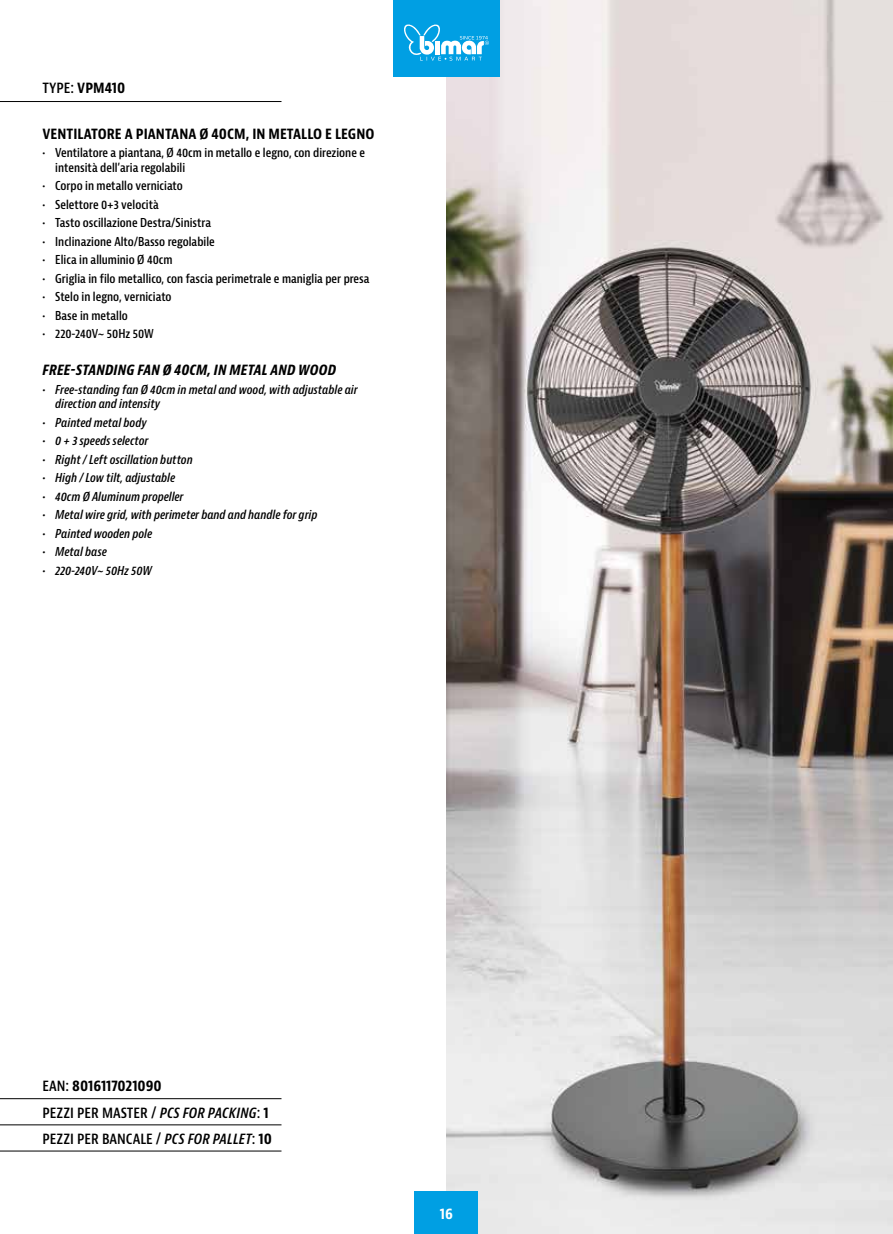
<style>
.page{position:relative;width:893px;height:1234px;background:#fff}
.page>*{position:absolute;margin:0;border:0;box-sizing:border-box;transform-origin:0 0}
.t1{font:600 condensed 15px/26.7px "Bernina Sans";color:#000}
.t2{font:700 condensed 15px "Bernina Sans";color:#000}
.t3{font:italic 700 condensed 15px "Bernina Sans";letter-spacing:.01em;color:#000}
.t4{font:700 condensed 15px "Bernina Sans";color:#fff}
.t5{font:600 condensed 12px/14.2px "Bernina Sans";color:#000}
.t6{font:italic 600 condensed 12px/14.2px "Bernina Sans";color:#000}
.s1{font-weight:600}
.s2{font-weight:700}
.s3{font-style:italic}
</style>
<div class="page">
<hr style="left:0;top:101px;width:281px;height:1px;background:#000">
<hr style="left:0;top:1124px;width:281px;height:1px;background:#000">
<hr style="left:0;top:1098px;width:281px;height:1px;background:#000">
<hr style="left:0;top:1150px;width:281px;height:1px;background:#000">
<img style="left:446px;top:0;width:447px;height:1233px">
<div style="left:393px;top:0;width:107px;height:76px;background:#009fe3"></div>
<div style="left:415px;top:1191px;width:63px;height:42px;background:#009fe3"></div>
<svg style="left:404px;top:24px;width:85px;height:37px"></svg>
<p class="t2" style="left:43px;top:78px;width:84px"><span class="s1">TYPE:</span> VPM410</p>
<p class="t2" style="left:43px;top:124px;width:333px">VENTILATORE A PIANTANA Ø 40CM, IN METALLO E LEGNO</p>
<p class="t5" style="left:55px;top:146px;width:311px;text-indent:-13px">• Ventilatore a piantana, Ø 40cm in metallo e legno, con direzione e intensità dell’aria regolabili</p>
<p class="t5" style="left:43px;top:179px;width:142px">• Corpo in metallo verniciato</p>
<p class="t5" style="left:43px;top:197px;width:118px">• Selettore 0+3 velocità</p>
<p class="t5" style="left:43px;top:216px;width:170px">• Tasto oscillazione Destra/Sinistra</p>
<p class="t5" style="left:43px;top:234px;width:174px">• Inclinazione Alto/Basso regolabile</p>
<p class="t5" style="left:43px;top:253px;width:132px">• Elica in alluminio Ø 40cm</p>
<p class="t5" style="left:43px;top:271px;width:329px">• Griglia in filo metallico, con fascia perimetrale e maniglia per presa</p>
<p class="t5" style="left:43px;top:290px;width:131px">• Stelo in legno, verniciato</p>
<p class="t5" style="left:43px;top:308px;width:87px">• Base in metallo</p>
<p class="t5" style="left:43px;top:327px;width:113px">• 220-240V~ 50Hz 50W</p>
<p class="t3" style="left:43px;top:361px;width:295px">FREE-STANDING FAN Ø 40CM, IN METAL AND WOOD</p>
<p class="t6" style="left:55px;top:383px;width:304px;text-indent:-13px">• Free-standing fan Ø 40cm in metal and wood, with adjustable air direction and intensity</p>
<p class="t6" style="left:43px;top:415px;width:105px">• Painted metal body</p>
<p class="t6" style="left:43px;top:434px;width:107px">• 0 + 3 speeds selector</p>
<p class="t6" style="left:43px;top:452px;width:152px">• Right / Left oscillation button</p>
<p class="t6" style="left:43px;top:471px;width:134px">• High / Low tilt, adjustable</p>
<p class="t6" style="left:43px;top:489px;width:142px">• 40cm Ø Aluminum propeller</p>
<p class="t6" style="left:43px;top:508px;width:276px">• Metal wire grid, with perimeter band and handle for grip</p>
<p class="t6" style="left:43px;top:526px;width:111px">• Painted wooden pole</p>
<p class="t6" style="left:43px;top:545px;width:66px">• Metal base</p>
<p class="t6" style="left:43px;top:563px;width:110px">• 220-240V~ 50Hz 50W</p>
<p class="t1" style="left:43px;top:1072px;width:231px">EAN: <span class="s2">8016117021090<br></span>PEZZI PER MASTER / <span class="s3">PCS FOR PACKING</span>: <span class="s2">1<br></span>PEZZI PER BANCALE / <span class="s3">PCS FOR PALLET</span>: <span class="s2">10</span></p>
<p class="t4" style="left:440px;top:1203px;width:15px">16</p>
</div>
